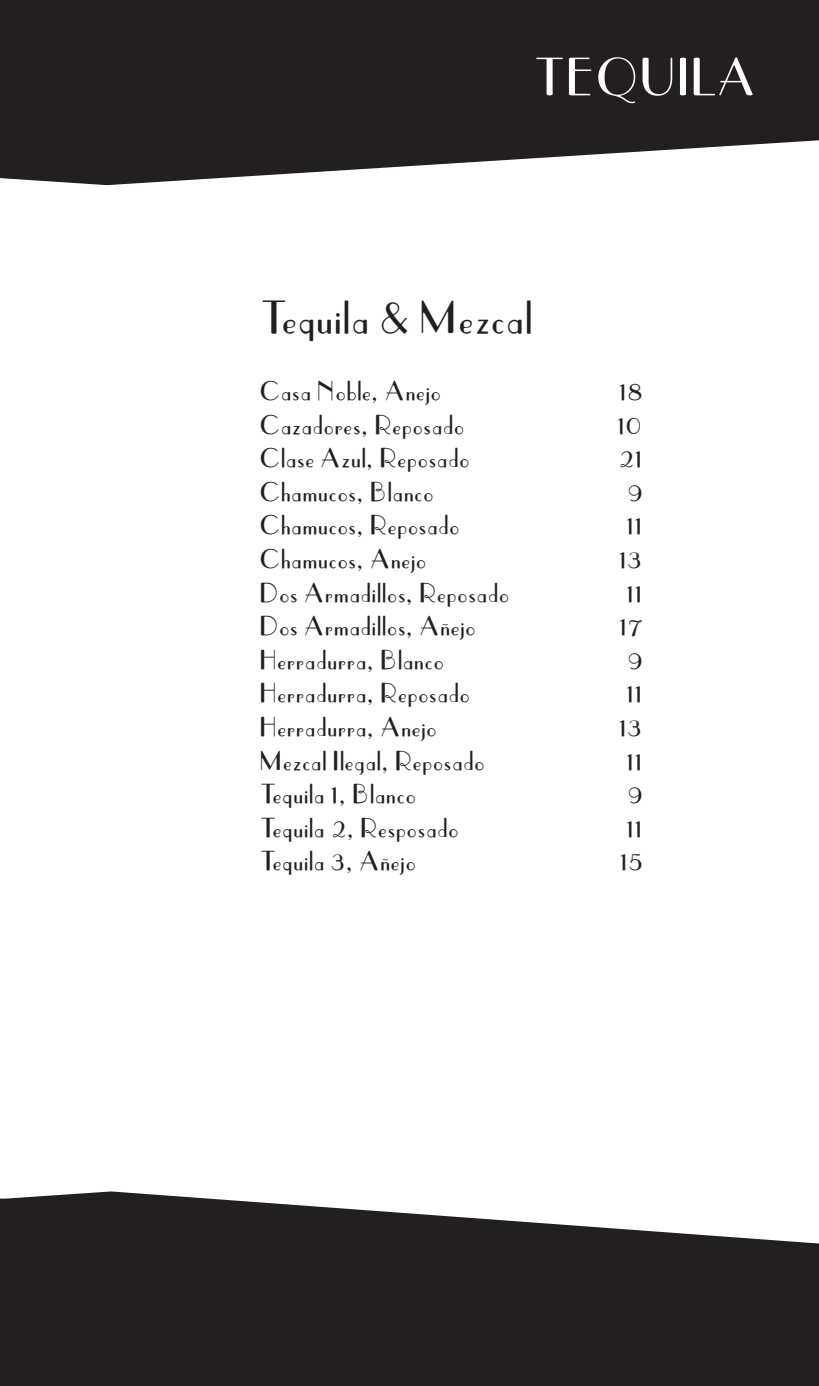
<style>
.page{position:relative;width:819px;height:1386px;background:#fff}
.page>*{position:absolute;margin:0;border:0;box-sizing:border-box;transform-origin:0 0}
.t1{font:54.95px "Parisian";color:#fff}
.t2{font:47.25px "Parisian";color:#231f20}
.t3{font:28px "Parisian";color:#231f20}
.s1{font-size:43.75px}
</style>
<div class="page">
<svg style="left:0;top:1191px;width:819px;height:195px;background:#3c3839"></svg>
<svg style="left:0;top:0;width:819px;height:186px;background:#3b3838"></svg>
<p class="t1" style="left:533px;top:50px;width:226px">TEQUILA</p>
<p class="t2" style="left:260px;top:294px;width:275px">Tequila <span class="s1">&amp;</span> Mezcal</p>
<p class="t3" style="left:260px;top:377px;width:183px">Casa Noble, Anejo</p>
<p class="t3" style="left:619px;top:377px;width:25px">18</p>
<p class="t3" style="left:260px;top:411px;width:206px">Cazadores, Reposado</p>
<p class="t3" style="left:618px;top:411px;width:27px">10</p>
<p class="t3" style="left:260px;top:444px;width:211px">Clase Azul, Reposado</p>
<p class="t3" style="left:618px;top:444px;width:26px">21</p>
<p class="t3" style="left:260px;top:478px;width:176px">Chamucos, Blanco</p>
<p class="t3" style="left:627px;top:478px;width:17px">9</p>
<p class="t3" style="left:260px;top:512px;width:202px">Chamucos, Reposado</p>
<p class="t3" style="left:626px;top:512px;width:18px">11</p>
<p class="t3" style="left:260px;top:545px;width:168px">Chamucos, Anejo</p>
<p class="t3" style="left:619px;top:545px;width:25px">13</p>
<p class="t3" style="left:260px;top:579px;width:251px">Dos Armadillos, Reposado</p>
<p class="t3" style="left:626px;top:579px;width:18px">11</p>
<p class="t3" style="left:260px;top:612px;width:218px">Dos Armadillos, Añejo</p>
<p class="t3" style="left:619px;top:612px;width:25px">17</p>
<p class="t3" style="left:260px;top:646px;width:186px">Herradurra, Blanco</p>
<p class="t3" style="left:627px;top:646px;width:17px">9</p>
<p class="t3" style="left:260px;top:680px;width:212px">Herradurra, Reposado</p>
<p class="t3" style="left:626px;top:680px;width:18px">11</p>
<p class="t3" style="left:260px;top:713px;width:179px">Herradurra, Anejo</p>
<p class="t3" style="left:619px;top:713px;width:25px">13</p>
<p class="t3" style="left:260px;top:747px;width:227px">Mezcal Ilegal, Reposado</p>
<p class="t3" style="left:626px;top:747px;width:18px">11</p>
<p class="t3" style="left:260px;top:780px;width:158px">Tequila 1, Blanco</p>
<p class="t3" style="left:627px;top:780px;width:17px">9</p>
<p class="t3" style="left:260px;top:814px;width:201px">Tequila 2, Resposado</p>
<p class="t3" style="left:626px;top:814px;width:18px">11</p>
<p class="t3" style="left:260px;top:848px;width:158px">Tequila 3, Añejo</p>
<p class="t3" style="left:620px;top:848px;width:24px">15</p>
</div>
